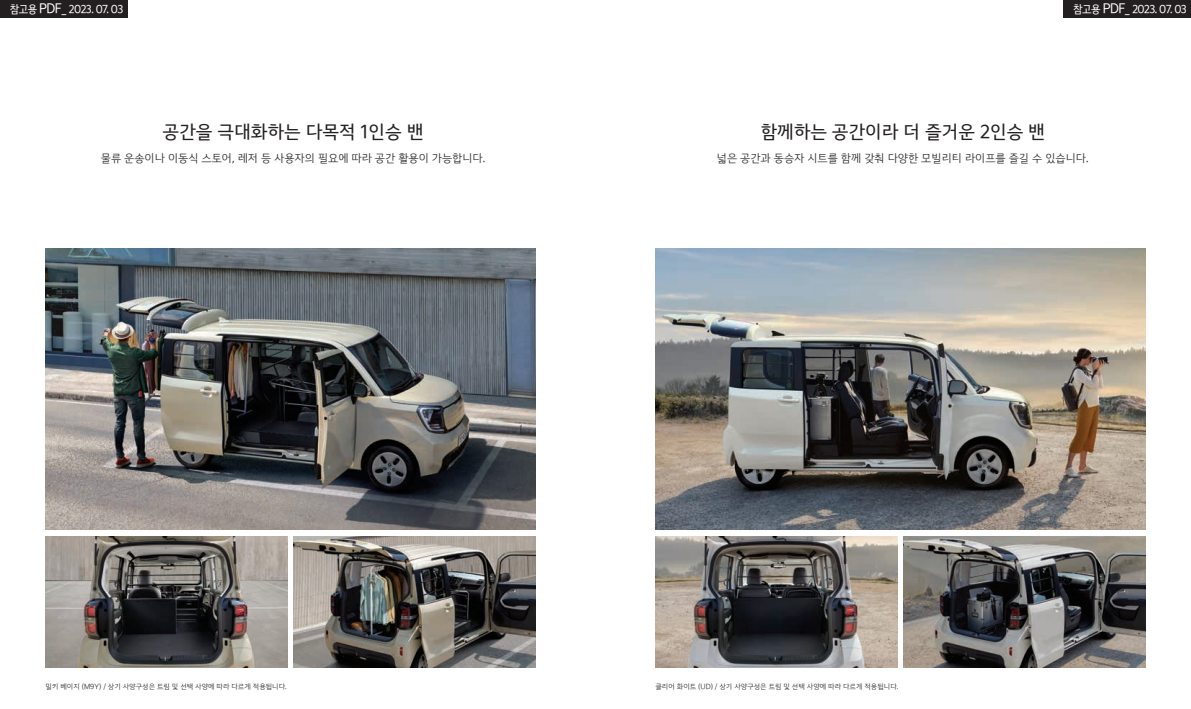
<style>
.page{position:relative;width:1191px;height:709px;background:#fff}
.page>*{position:absolute;margin:0;border:0;box-sizing:border-box;transform-origin:0 0}
.t1{font:18px "Kia Signature OTF Regular";letter-spacing:-.005em;color:#231f20}
.t2{font:11px "Kia Signature OTF Light";letter-spacing:-.005em;color:#231f20}
.t3{font:11px "Kia Signature OTF Regular";letter-spacing:-.05em;color:#fff;scale:.93 1}
.t4{font:7px "Kia Signature OTF Light";letter-spacing:-.005em;color:#231f20}
.s1{font-size:13px}
</style>
<div class="page">
<img style="left:655px;top:536px;width:242px;height:132px">
<img style="left:294px;top:536px;width:241px;height:132px">
<img style="left:903px;top:536px;width:242px;height:132px">
<img style="left:46px;top:536px;width:242px;height:132px">
<img style="left:655px;top:248px;width:490px;height:282px">
<img style="left:46px;top:248px;width:489px;height:282px">
<div style="left:0;top:0;width:128px;height:17px;background:#231f20"></div>
<div style="left:1063px;top:0;width:128px;height:17px;background:#231f20"></div>
<h2 class="t3" style="left:10px;top:1px;width:124px">참고용 <span class="s1">PDF</span>_ 2023. 07. 03</h2>
<h2 class="t3" style="left:1073px;top:1px;width:124px">참고용 <span class="s1">PDF</span>_ 2023. 07. 03</h2>
<h1 class="t1" style="left:163px;top:118px;width:262px">공간을 극대화하는 다목적 1인승 밴</h1>
<h2 class="t2" style="left:101px;top:150px;width:386px">물류 운송이나 이동식 스토어, 레저 등 사용자의 필요에 따라 공간 활용이 가능합니다.</h2>
<h1 class="t1" style="left:760px;top:118px;width:286px">함께하는 공간이라 더 즐거운 2인승 밴</h1>
<h2 class="t2" style="left:717px;top:150px;width:373px">넓은 공간과 동승자 시트를 함께 갖춰 다양한 모빌리티 라이프를 즐길 수 있습니다.</h2>
<p class="t4" style="left:46px;top:681px;width:243px">밀키 베이지 (M9Y) / 상기 사양구성은 트림 및 선택 사양에 따라 다르게 적용됩니다.</p>
<p class="t4" style="left:655px;top:681px;width:244px">클리어 화이트 (UD) / 상기 사양구성은 트림 및 선택 사양에 따라 다르게 적용됩니다.</p>
</div>
